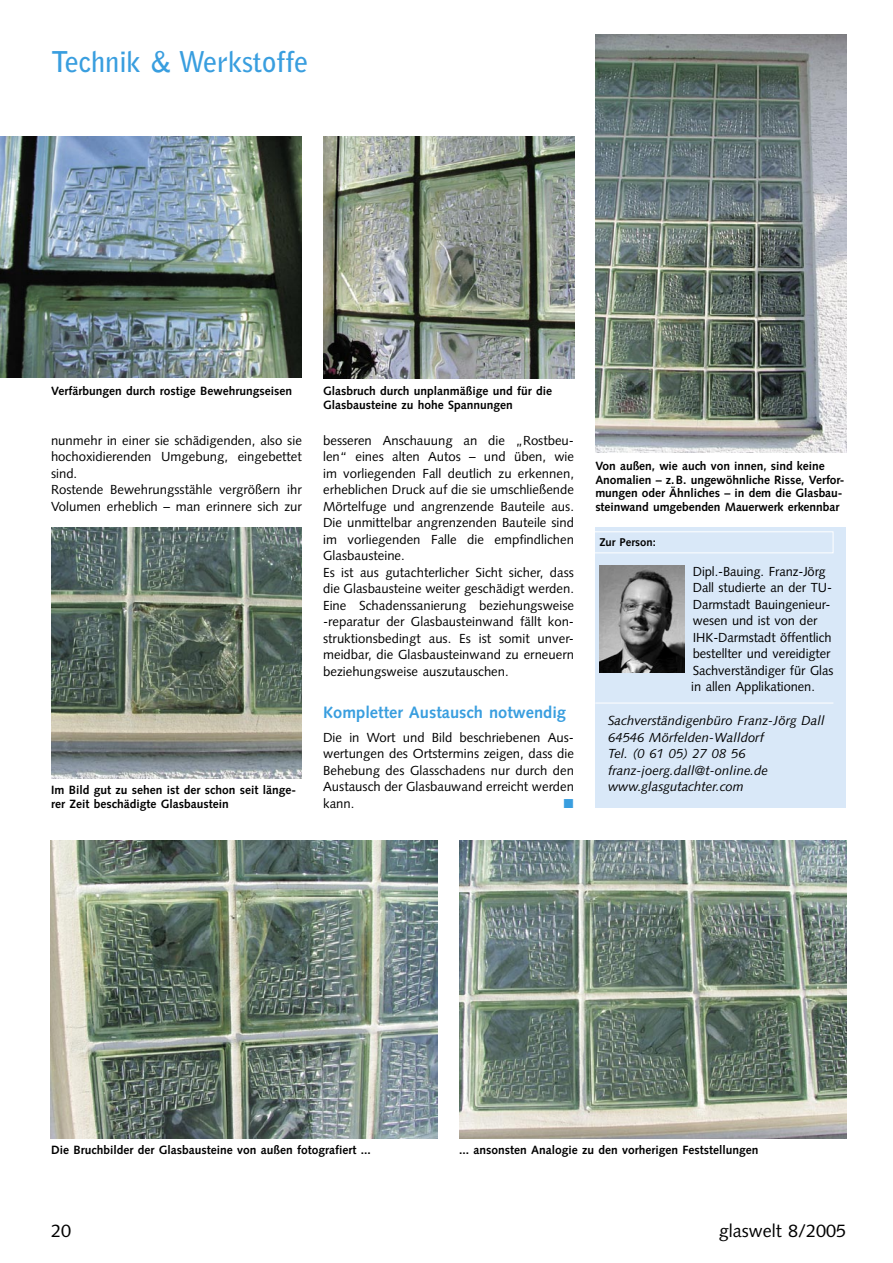
<style>
.page{position:relative;width:893px;height:1263px;background:#fff}
.page>*{position:absolute;margin:0;border:0;box-sizing:border-box;transform-origin:0 0}
.t1{font:700 28.5px "Bell Gothic Std";letter-spacing:-.01em;color:#399edf}
.t2{font:18px "Syntax LT Std";color:#000}
.GW_Zwischenüberschrift_11_14{font:700 16.5px "Syntax LT Std";color:#399edf}
.GW_Grundtext_8_75_11{font:13.2px/16.5px "Syntax LT Std";color:#000;text-align:justify}
.GW_Autorenkasten_7_5_9_5{font:13.2px/16.5px "Syntax LT Std";letter-spacing:-.005em;color:#000}
.GW_Adresse_kursiv{font:italic 13.2px "Syntax LT Std";color:#000}
.GW_BU_8_9{font:700 12px/13.5px "Syntax LT Std";color:#000}
.GW_Infokasten_Überschrift{font:700 11.25px "Syntax LT Std";color:#000}
</style>
<div class="page">
<img style="left:51px;top:841px;width:387px;height:297px">
<img style="left:459px;top:841px;width:387px;height:297px">
<img style="left:0;top:136px;width:302px;height:242px">
<img style="left:323px;top:136px;width:251px;height:243px">
<img style="left:51px;top:527px;width:251px;height:251px">
<img style="left:595px;top:35px;width:251px;height:418px">
<div style="left:595px;top:527px;width:251px;height:281px;background:#d9e8f8"></div>
<img style="left:600px;top:566px;width:84px;height:106px">
<div style="left:586px;top:531px;width:247px;height:22px;border:1px solid #fff"></div>
<hr style="left:595px;top:703px;width:238px;height:1px;background:#fff">
<h1 class="t1" style="left:51px;top:45px;width:259px">Technik &amp; Werkstoffe</h1>
<p class="GW_BU_8_9" style="left:51px;top:384px;width:243px">Verfärbungen durch rostige Bewehrungseisen</p>
<p class="GW_BU_8_9" style="left:323px;top:384px;width:231px">Glasbruch durch unplanmäßige und für die<br>Glasbausteine zu hohe Spannungen</p>
<p class="GW_Grundtext_8_75_11" style="left:51px;top:432px;width:252px">nunmehr in einer sie schädigenden, also sie hochoxidierenden Umgebung, eingebettet sind.</p>
<p class="GW_Grundtext_8_75_11" style="left:51px;top:482px;width:252px">Rostende Bewehrungsstähle vergrößern ihr<br>Volumen erheblich – man erinnere sich zur</p>
<p class="GW_BU_8_9" style="left:51px;top:784px;width:247px">Im Bild gut zu sehen ist der schon seit länge&shy;rer Zeit beschädigte Glasbaustein</p>
<p class="GW_Grundtext_8_75_11" style="left:323px;top:432px;width:252px">besseren Anschauung an die „Rostbeu&shy;len“ eines alten Autos – und üben, wie im vorliegenden Fall deutlich zu erkennen, erheblichen Druck auf die sie umschließende Mörtelfuge und angrenzende Bauteile aus.<br>Die unmittelbar angrenzenden Bauteile sind im vorliegenden Falle die empfindlichen Glasbausteine.</p>
<p class="GW_Grundtext_8_75_11" style="left:323px;top:564px;width:252px">Es ist aus gutachterlicher Sicht sicher, dass die Glasbausteine weiter geschädigt werden.<br>Eine Schadenssanierung beziehungsweise -reparatur der Glasbausteinwand fällt kon&shy;struktionsbedingt aus. Es ist somit unver&shy;meidbar, die Glasbausteinwand zu erneuern beziehungsweise auszutauschen.</p>
<p class="GW_Zwischenüberschrift_11_14" style="left:323px;top:703px;width:244px">Kompletter Austausch notwendig</p>
<p class="GW_Grundtext_8_75_11" style="left:323px;top:729px;width:252px">Die in Wort und Bild beschriebenen Aus&shy;wertungen des Ortstermins zeigen, dass die Behebung des Glasschadens nur durch den Austausch der Glasbauwand erreicht werden kann.</p>
<p class="GW_BU_8_9" style="left:595px;top:460px;width:251px">Von außen, wie auch von innen, sind keine Anomalien – z. B. ungewöhnliche Risse, Verfor&shy;mungen oder Ähnliches – in dem die Glasbau&shy;steinwand umgebenden Mauerwerk erkennbar</p>
<p class="GW_Infokasten_Überschrift" style="left:599px;top:535px;width:58px">Zur Person:</p>
<p class="GW_Autorenkasten_7_5_9_5" style="left:691px;top:563px;width:144px">Dipl.-Bauing. Franz-Jörg<br>Dall studierte an der TU-<br>Darmstadt Bauingenieur&shy;wesen und ist von der<br>IHK-Darmstadt öffentlich bestellter und vereidigter<br>Sachverständiger für Glas in allen Applikationen.</p>
<p class="GW_Adresse_kursiv" style="left:608px;top:713px;width:218px">Sachverständigenbüro Franz-Jörg Dall</p>
<p class="GW_Adresse_kursiv" style="left:608px;top:730px;width:157px">64546 Mörfelden-Walldorf</p>
<p class="GW_Adresse_kursiv" style="left:608px;top:746px;width:139px">Tel. (0 61 05) 27 08 56</p>
<p class="GW_Adresse_kursiv" style="left:608px;top:763px;width:162px">franz-joerg.dall@t-online.de</p>
<p class="GW_Adresse_kursiv" style="left:608px;top:779px;width:137px">www.glasgutachter.com</p>
<p class="GW_BU_8_9" style="left:51px;top:1143px;width:321px">Die Bruchbilder der Glasbausteine von außen fotografiert ...</p>
<p class="GW_BU_8_9" style="left:459px;top:1143px;width:301px">... ansonsten Analogie zu den vorherigen Feststellungen</p>
<h2 class="t2" style="left:51px;top:1220px;width:22px">20</h2>
<h2 class="t2" style="left:719px;top:1220px;width:129px">glaswelt 8/2005</h2>
</div>
